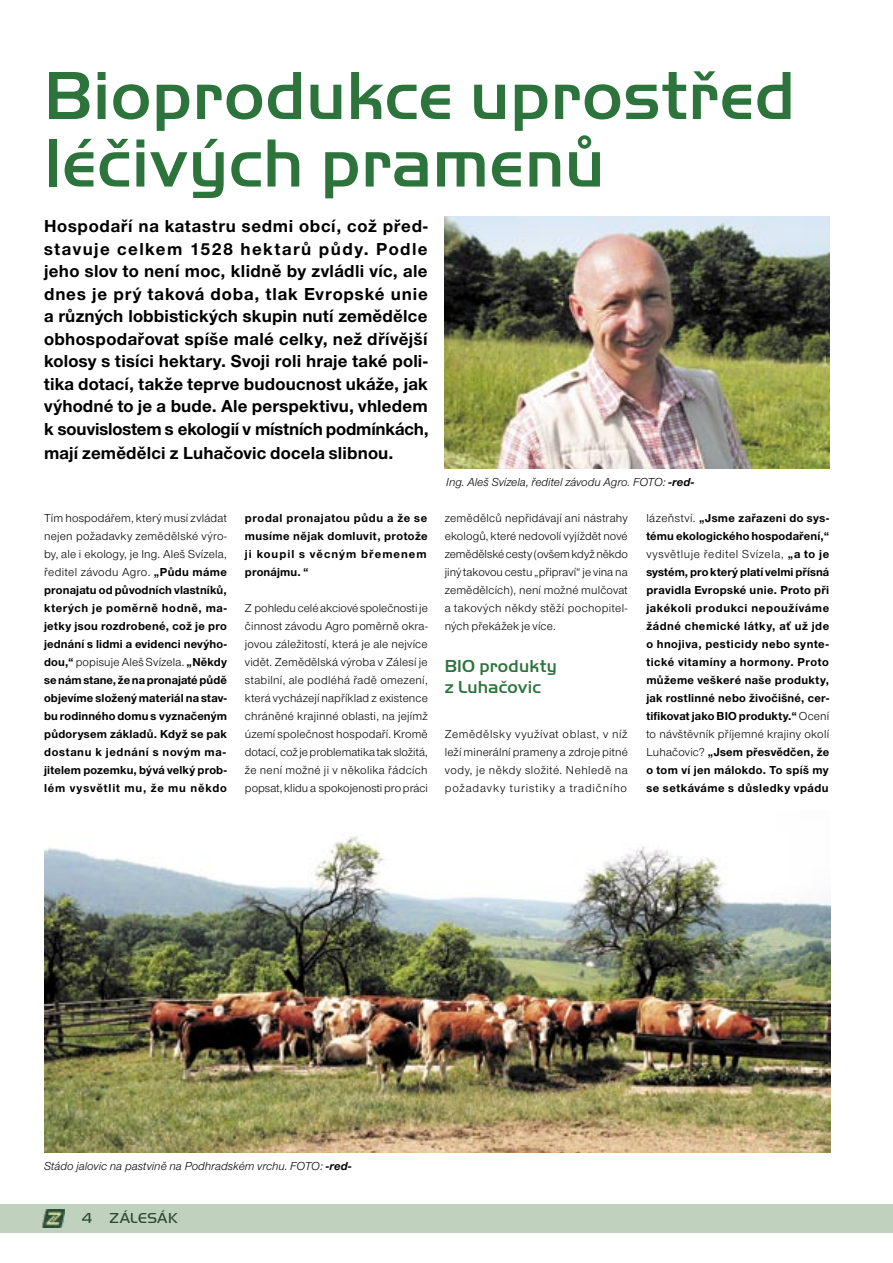
<style>
.page{position:relative;width:893px;height:1263px;background:#fff}
.page>*{position:absolute;margin:0;border:0;box-sizing:border-box;transform-origin:0 0}
.t1{font:500 70.5px/67.5px "Handel Gothic DOT";letter-spacing:.005em;color:#2c733c}
.t2{font:700 18px/22.6px "Nimbus Sans Novus TOT";letter-spacing:.01em;color:#000;text-align:justify}
.t3{font:500 18px/21px "Handel Gothic DOT";letter-spacing:.01em;color:#2c733c}
.t4{font:15px "Handel Gothic DOT Ligh";letter-spacing:.025em;color:#2a4732}
.t5{font:700 12px/18px "Nimbus Sans Novus TOT";letter-spacing:.04em;color:#000;text-align:justify}
.t6{font:12px/18px "Nimbus Sans Novus TOT";letter-spacing:.03em;color:#000;text-align:justify}
.t7{font:italic 12px "Nimbus Sans Novus TOT";letter-spacing:.005em;color:#000}
.s1{font-weight:400}
.s2{font-weight:700}
</style>
<div class="page">
<div style="left:0;top:1204px;width:893px;height:29px;background:#c0d2be"></div>
<img style="left:42px;top:1209px;width:23px;height:18px">
<img style="left:44px;top:835px;width:786px;height:317px">
<img style="left:445px;top:216px;width:385px;height:252px">
<h1 class="t1" style="left:44px;top:62px;width:753px">Bioprodukce uprostřed léčivých pramenů</h1>
<p class="t2" style="left:44px;top:215px;width:386px">Hospodaří na katastru sedmi obcí, což před&shy;stavuje celkem 1528 hektarů půdy. Podle jeho slov to není moc, klidně by zvládli víc, ale dnes je prý taková doba, tlak Evropské unie a různých lobbistických skupin nutí zemědělce obhospodařovat spíše malé celky, než dřívější kolosy s tisíci hektary. Svoji roli hraje také poli&shy;tika dotací, takže teprve budoucnost ukáže, jak výhodné to je a bude. Ale perspektivu, vhledem k souvislostem s ekologií v místních podmínkách, mají zemědělci z Luhačovic docela slibnou.</p>
<p class="t5" style="left:44px;top:509px;width:184px"><span class="s1">Tím hospodářem, který musí zvládat nejen požadavky zemědělské výro&shy;by, ale i ekology, je Ing. Aleš Svízela, ředitel závodu Agro.</span> „Půdu máme pronajatu od původních vlastníků, kterých je poměrně hodně, ma&shy;jetky jsou rozdrobené, což je pro jednání s lidmi a evidenci nevýho&shy;dou,“ <span class="s1">popisuje Aleš Svízela.</span> „Někdy se nám stane, že na pronajaté půdě objevíme složený materiál na stav&shy;bu rodinného domu s vyznačeným půdorysem základů. Když se pak dostanu k jednání s novým ma&shy;jitelem pozemku, bývá velký prob&shy;lém vysvětlit mu, že mu někdo</p>
<p class="t5" style="left:245px;top:509px;width:184px">prodal pronajatou půdu a že se musíme nějak domluvit, protože ji koupil s věcným břemenem pronájmu. “</p>
<p class="t6" style="left:245px;top:599px;width:185px">Z pohledu celé akciové společnosti je činnost závodu Agro poměrně okra&shy;jovou záležitostí, která je ale nejvíce vidět. Zemědělská výroba v Zálesí je stabilní, ale podléhá řadě omezení, která vycházejí například z existence chráněné krajinné oblasti, na jejímž území společnost hospodaří. Kromě dotací, což je problematika tak složitá, že není možné ji v několika řádcích popsat, klidu a spokojenosti pro práci</p>
<p class="t7" style="left:446px;top:475px;width:249px">Ing. Aleš Svízela, ředitel závodu Agro. FOTO: <span class="s2">-red-</span></p>
<p class="t6" style="left:445px;top:509px;width:185px">zemědělců nepřidávají ani nástrahy ekologů, které nedovolí vyjíždět nové zemědělské cesty (ovšem když někdo jiný takovou cestu „připraví“ je vina na zemědělcích), není možné mulčovat a takových někdy stěží pochopitel&shy;ných překážek je více.</p>
<h2 class="t3" style="left:445px;top:656px;width:114px">BIO produkty z Luhačovic</h2>
<p class="t6" style="left:445px;top:725px;width:185px">Zemědělsky využívat oblast, v níž leží minerální prameny a zdroje pitné vody, je někdy složité. Nehledě na požadavky turistiky a tradičního</p>
<p class="t5" style="left:646px;top:509px;width:184px"><span class="s1">lázeňství.</span> „Jsme zařazeni do sys&shy;tému ekologického hospodaření,“ <span class="s1">vysvětluje ředitel Svízela,</span> „a to je systém, pro který platí velmi přísná pravidla Evropské unie. Proto při jakékoli produkci nepoužíváme žádné chemické látky, ať už jde o hnojiva, pesticidy nebo synte&shy;tické vitamíny a hormony. Proto můžeme veškeré naše produkty, jak rostlinné nebo živočišné, cer&shy;tifikovat jako BIO produkty.“ <span class="s1">Ocení to návštěvník příjemné krajiny okolí Luhačovic?</span> „Jsem přesvědčen, že o tom ví jen málokdo. To spíš my se setkáváme s důsledky vpádu</p>
<p class="t7" style="left:44px;top:1159px;width:309px">Stádo jalovic na pastvině na Podhradském vrchu. FOTO: <span class="s2">-red-</span></p>
<p class="t4" style="left:82px;top:1210px;width:98px">4 ZÁLESÁK</p>
</div>
